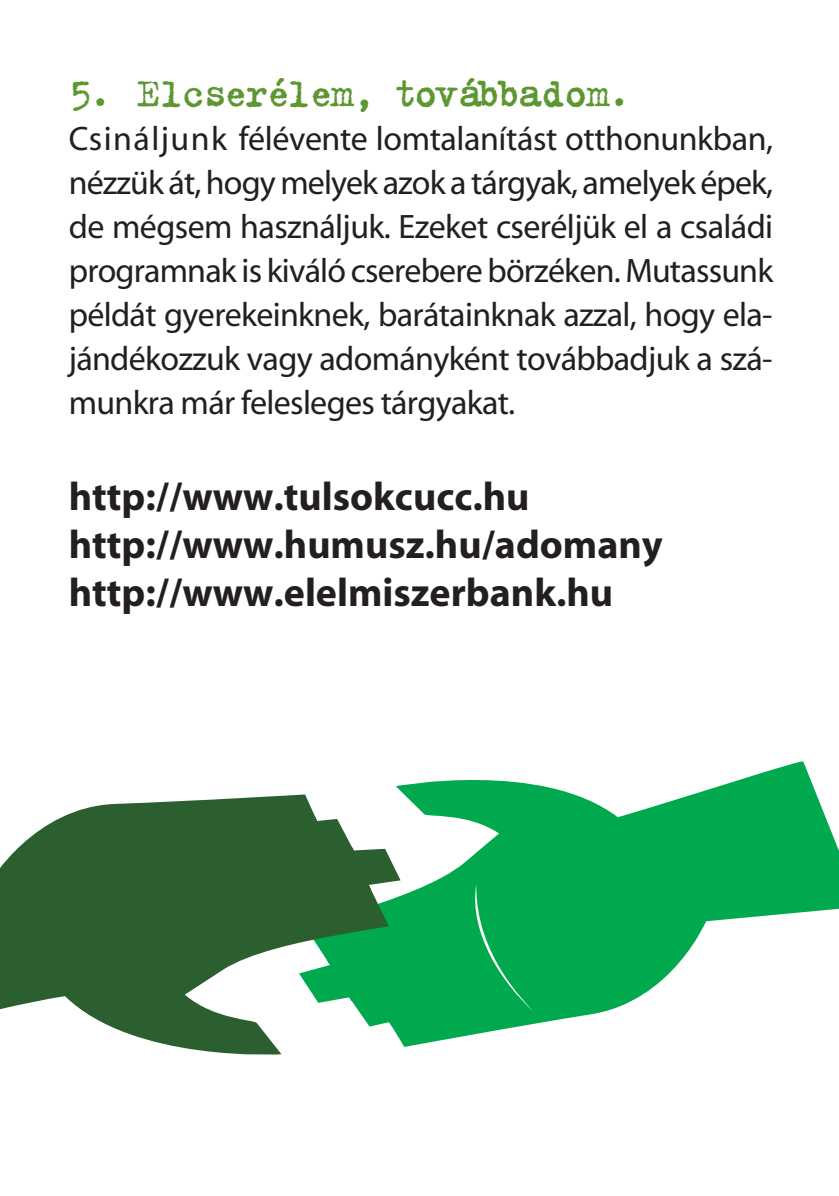
<style>
.page{position:relative;width:839px;height:1196px;background:#fff}
.page>*{position:absolute;margin:0;border:0;box-sizing:border-box;transform-origin:0 0}
.t1{font:44px "H Trixie Plain";letter-spacing:-.04em;color:#5c9731}
.t2{font:700 40px/48px "Myriad Hu";color:#231f20}
.t3{font:34px/44px "Myriad Hu";letter-spacing:-.02em;color:#231f20;text-align:justify}
</style>
<div class="page">
<svg style="left:396px;top:761px;width:443px;height:285px;fill:#00a94e"></svg>
<svg style="left:0;top:794px;width:401px;height:261px;fill:#2b5f2f"></svg>
<p class="t1" style="left:69px;top:65px;width:567px">5. Elcserélem, továbbadom.</p>
<p class="t3" style="left:69px;top:119px;width:706px">Csináljunk félévente lomtalanítást otthonunkban, nézzük át, hogy melyek azok a tárgyak, amelyek épek, de mégsem használjuk. Ezeket cseréljük el a családi programnak is kiváló cserebere börzéken. Mutassunk példát gye rekeinknek, barátainknak azzal, hogy ela&shy;jándékozzuk vagy adomány ként továbbadjuk a szá&shy;munkra már felesleges tárgyakat.</p>
<p class="t2" style="left:69px;top:476px;width:596px">http://www.tulsokcucc.hu http://www.humusz.hu/adomany http://www.elelmiszerbank.hu</p>
</div>
